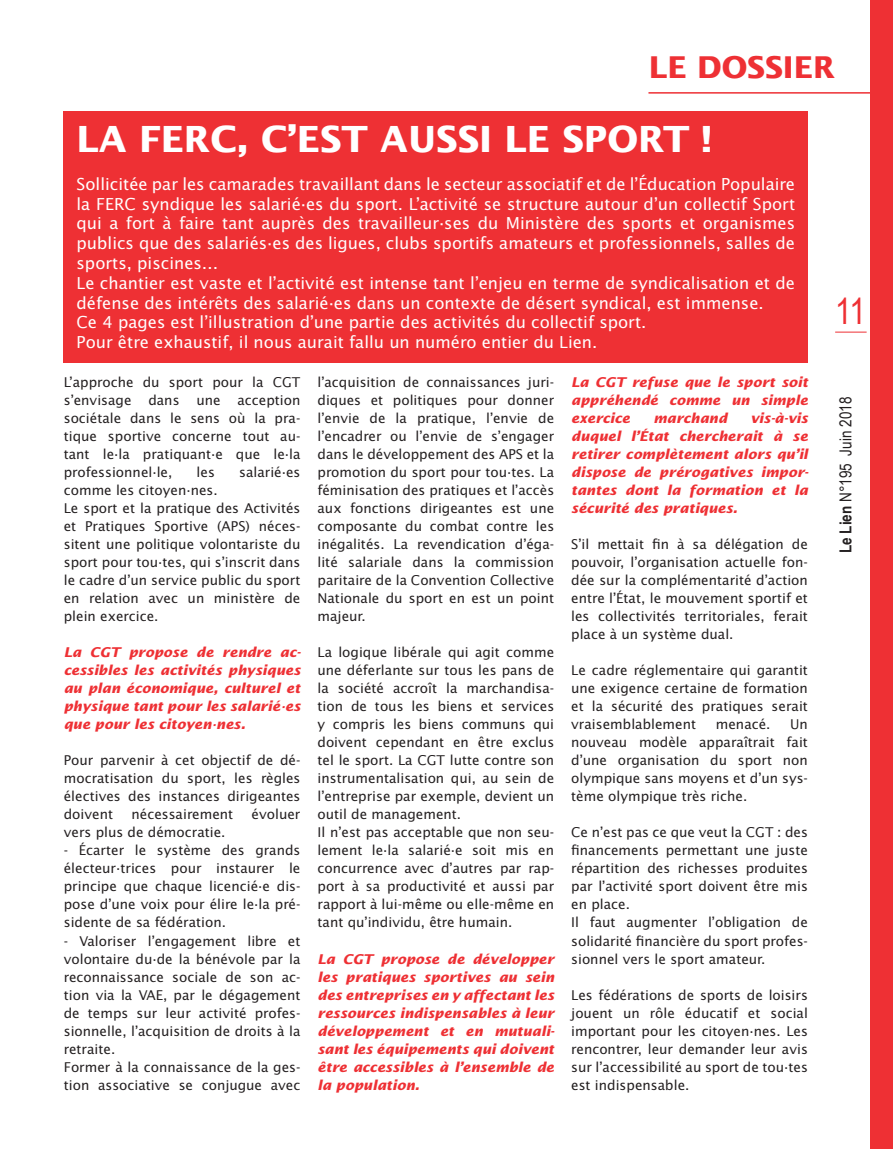
<style>
.page{position:relative;width:893px;height:1149px;background:#fff}
.page>*{position:absolute;margin:0;border:0;box-sizing:border-box;transform-origin:0 0}
.t1{font:700 36px "Lucida Sans Std";color:#fff}
.t2{font:36px "Arial Narrow";color:#ee3034}
.t3{font:700 30px "Lucida Sans Std";color:#ee3034}
.t4{font:16.5px/19.8px "Lucida Sans Std";color:#fff;text-align:justify}
.t5{font:16.5px "Arial Narrow";color:#231f20}
.t6{font:13.5px/18px "Lucida Sans Std";color:#231f20;text-align:justify}
.t7{font:italic 700 13.5px/18px "Lucida Sans Std";color:#ee3034;text-align:justify}
.s1{font-weight:700}
</style>
<div class="page">
<hr style="left:648px;top:92px;width:245px;height:2px;background:#ee3034">
<hr style="left:835px;top:332px;width:32px;height:1px;background:#ee3034">
<div style="left:871px;top:0;width:22px;height:1148px;background:#ee3034"></div>
<div style="left:64px;top:111px;width:744px;height:251px;background:#ee3034"></div>
<p class="t3" style="left:649px;top:51px;width:188px">LE DOSSIER</p>
<p class="t1" style="left:77px;top:119px;width:636px">LA FERC, C’EST AUSSI LE SPORT !</p>
<p class="t4" style="left:77px;top:174px;width:720px">Sollicitée par les camarades travaillant dans le secteur associatif et de l’Éducation Populaire la FERC syndique les salarié·es du sport. L’activité se structure autour d’un collectif Sport qui a fort à faire tant auprès des travailleur·ses du Ministère des sports et organismes publics que des salariés·es des ligues, clubs sportifs amateurs et professionnels, salles de sports, piscines…</p>
<p class="t4" style="left:77px;top:273px;width:720px">Le chantier est vaste et l’activité est intense tant l’enjeu en terme de syndicalisation et de défense des intérêts des salarié·es dans un contexte de désert syndical, est immense.</p>
<p class="t4" style="left:77px;top:313px;width:571px">Ce 4 pages est l’illustration d’une partie des activités du collectif sport.</p>
<p class="t4" style="left:77px;top:332px;width:522px">Pour être exhaustif, il nous aurait fallu un numéro entier du Lien.</p>
<p class="t6" style="left:64px;top:373px;width:238px">L’approche du sport pour la CGT s’envisage dans une acception sociétale dans le sens où la pra&shy;tique sportive concerne tout au&shy;tant le·la pratiquant·e que le·la professionnel·le,</p>
<p class="t7" style="left:571px;top:373px;width:238px">La CGT refuse que le sport soit appréhendé comme un simple exercice</p>
<p class="t6" style="left:317px;top:373px;width:238px">l’acquisition de connaissances juri&shy;diques et politiques pour donner l’envie de la pratique, l’envie de l’encadrer ou l’envie de s’engager dans le développement des APS et la promotion du sport pour tou·tes. La féminisation des pratiques et l’accès aux fonctions dirigeantes est une composante du combat contre les inégalités. La revendication d’éga&shy;lité salariale dans la commission paritaire de la Convention Collective Nationale du sport en est un point majeur.</p>
<p class="t6" style="left:317px;top:643px;width:238px">La logique libérale qui agit comme une déferlante sur tous les pans de la société accroît la marchandisa&shy;tion de tous les biens et services y compris les biens communs qui doivent cependant en être exclus tel le sport. La CGT lutte contre son instrumentalisation qui, au sein de l’entreprise par exemple, devient un outil de management.</p>
<p class="t6" style="left:317px;top:823px;width:238px">Il n’est pas acceptable que non seu&shy;lement le·la salarié·e soit mis en concurrence avec d’autres par rap&shy;port à sa productivité et aussi par rapport à lui-même ou elle-même en tant qu’individu, être humain.</p>
<p class="t7" style="left:317px;top:949px;width:239px">La CGT propose de développer les pratiques sportives au sein des entreprises en y affectant les ressources indispensables à leur développement et en mutuali&shy;sant les équipements qui doivent être accessibles à l’ensemble de la population.</p>
<p class="t7" style="left:571px;top:409px;width:239px;text-indent:179px">vis-à-vis duquel l’État chercherait à se retirer complètement alors qu’il dispose de prérogatives impor&shy;tantes dont la formation et la sécurité des pratiques.</p>
<p class="t6" style="left:571px;top:535px;width:238px">S’il mettait fin à sa délégation de pouvoir, l’organisation actuelle fon&shy;dée sur la complémentarité d’action entre l’État, le mouvement sportif et les collectivités territoriales, ferait place à un système dual.</p>
<p class="t6" style="left:571px;top:661px;width:238px">Le cadre réglementaire qui garantit une exigence certaine de formation et la sécurité des pratiques serait vraisemblablement</p>
<p class="t7" style="left:653px;top:409px;width:75px">marchand</p>
<p class="t6" style="left:197px;top:463px;width:20px">les</p>
<p class="t6" style="left:239px;top:463px;width:63px">salarié·es</p>
<p class="t6" style="left:64px;top:481px;width:155px">comme les citoyen·nes.</p>
<p class="t6" style="left:64px;top:499px;width:238px">Le sport et la pratique des Activités et Pratiques Sportive (APS) néces&shy;sitent une politique volontariste du sport pour tou·tes, qui s’inscrit dans le cadre d’un service public du sport en relation avec un ministère de plein exercice.</p>
<p class="t7" style="left:64px;top:643px;width:239px">La CGT propose de rendre ac&shy;cessibles les activités physiques au plan économique, culturel et physique tant pour les salarié·es que pour les citoyen·nes.</p>
<p class="t6" style="left:64px;top:751px;width:238px">Pour parvenir à cet objectif de dé&shy;mocratisation du sport, les règles électives des instances dirigeantes doivent</p>
<p class="t6" style="left:716px;top:715px;width:56px">menacé.</p>
<p class="t6" style="left:571px;top:715px;width:238px;text-indent:219px">Un nouveau modèle apparaîtrait fait d’une organisation du sport non olympique sans moyens et d’un sys&shy;tème olympique très riche.</p>
<p class="t6" style="left:571px;top:823px;width:238px">Ce n’est pas ce que veut la CGT : des financements permettant une juste répartition des richesses produites par l’activité sport doivent être mis en place.</p>
<p class="t6" style="left:571px;top:913px;width:238px">Il faut augmenter l’obligation de solidarité financière du sport profes&shy;sionnel vers le sport amateur.</p>
<p class="t6" style="left:571px;top:985px;width:238px">Les fédérations de sports de loisirs jouent un rôle éducatif et social important pour les citoyen·nes. Les rencontrer, leur demander leur avis sur l’accessibilité au sport de tou·tes est indispensable.</p>
<p class="t6" style="left:131px;top:805px;width:103px">nécessairement</p>
<p class="t6" style="left:252px;top:805px;width:50px">évoluer</p>
<p class="t6" style="left:64px;top:823px;width:163px">vers plus de démocratie.</p>
<p class="t6" style="left:64px;top:841px;width:238px">- Écarter le système des grands électeur·trices pour instaurer le principe que chaque licencié·e dis&shy;pose d’une voix pour élire le·la pré&shy;sidente de sa fédération.</p>
<p class="t6" style="left:64px;top:931px;width:238px">- Valoriser l’engagement libre et volontaire du·de la bénévole par la reconnaissance sociale de son ac&shy;tion via la VAE, par le dégagement de temps sur leur activité profes&shy;sionnelle, l’acquisition de droits à la retraite.</p>
<p class="t6" style="left:64px;top:1057px;width:238px">Former à la connaissance de la ges&shy;tion associative se conjugue avec</p>
<p class="t2" style="left:835px;top:285px;width:32px">11</p>
<p class="t5" style="left:833px;top:553px;width:158px;rotate:-90deg"><span class="s1">Le Lien</span> N°195 Juin 2018</p>
</div>
